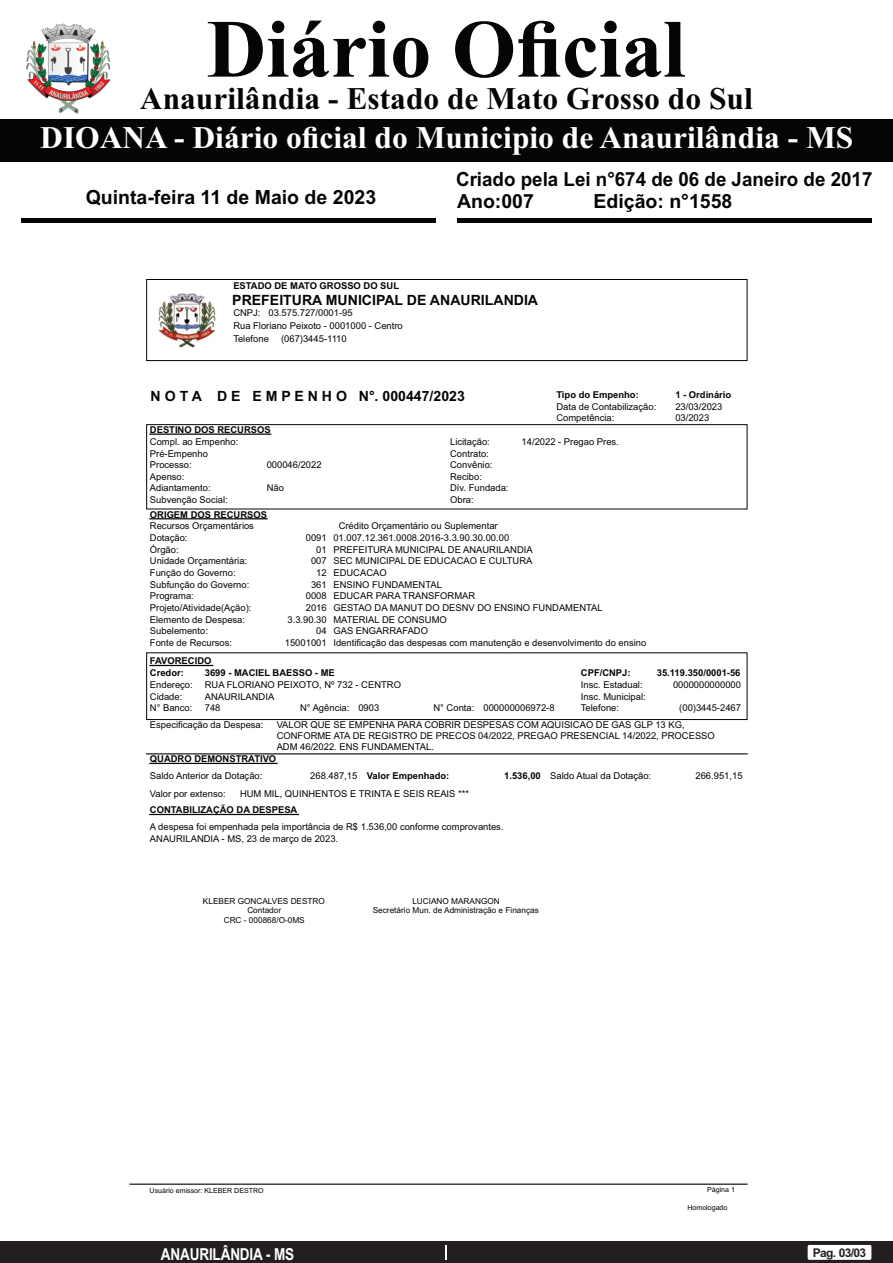
<style>
.page{position:relative;width:893px;height:1263px;background:#fff}
.page>*{position:absolute;margin:0;border:0;box-sizing:border-box;transform-origin:0 0}
.t1{font:700 82.5px "Times New Roman";color:#040504}
.t2{font:700 31.5px "Times New Roman";color:#fff}
.t3{font:700 31.5px "Times New Roman";color:#040504}
.t4{font:700 19.5px/21.8px "Arial";color:#040504;scale:.96 1}
.t5{font:700 19.5px "Arial";color:#040504}
.t6{font:700 16.5px "Arial Narrow";letter-spacing:-.01em;color:#fff}
.t7{font:700 14.1px "Arial";color:#040504}
.t8{font:700 12px "Arial";letter-spacing:-.055em;color:#231f20}
.t9{font:9.45px/11.7px "Arial";color:#040504}
.t10{font:700 9.45px/11.7px "Arial";color:#040504}
.t11{font:8.25px/9.4px "Arial";color:#040504;text-align:center}
.t12{font:7.05px "Arial";color:#040504}
.s1{font-weight:400}
.s2{font-weight:700}
</style>
<div class="page">
<div style="left:0;top:1242px;width:893px;height:21px;background:#231f20"></div>
<svg style="left:446px;top:1245px;width:1px;height:15px"></svg>
<div style="left:808px;top:1245px;width:63px;height:15px;background:#fff;border-radius:2px"></div>
<div style="left:0;top:119px;width:893px;height:42px;background:#040504"></div>
<hr style="left:21px;top:218px;width:415px;height:4px;background:#040504">
<hr style="left:457px;top:218px;width:415px;height:4px;background:#040504">
<img style="left:26px;top:23px;width:85px;height:91px">
<div style="left:146px;top:279px;width:601px;height:82px;border:1px solid #040504"></div>
<img style="left:158px;top:293px;width:58px;height:55px">
<div style="left:146px;top:424px;width:601px;height:85px;border:1px solid #040504"></div>
<hr style="left:150px;top:518px;width:117px;height:1px;background:#040504">
<hr style="left:150px;top:433px;width:121px;height:2px;background:#040504">
<hr style="left:147px;top:753px;width:600px;height:1px;background:#040504">
<div style="left:146px;top:652px;width:601px;height:68px;border:1px solid #040504"></div>
<hr style="left:150px;top:665px;width:63px;height:1px;background:#040504">
<hr style="left:150px;top:763px;width:127px;height:1px;background:#040504">
<hr style="left:150px;top:814px;width:148px;height:1px;background:#040504">
<hr style="left:130px;top:1183px;width:617px;height:2px;background:#040504">
<h1 class="t1" style="left:207px;top:21px;width:480px">Diário Oficial</h1>
<h2 class="t3" style="left:140px;top:88px;width:614px">Anaurilândia - Estado de Mato Grosso do Sul</h2>
<h2 class="t2" style="left:40px;top:126px;width:814px">DIOANA - Diário oficial do Municipio de Anaurilândia - MS</h2>
<h3 class="t5" style="left:86px;top:190px;width:292px">Quinta-feira 11 de Maio de 2023</h3>
<p class="t10" style="left:233px;top:281px;width:167px">ESTADO DE MATO GROSSO DO SUL</p>
<h3 class="t4" style="left:456px;top:170px;width:435px">Criado pela Lei n°674 de 06 de Janeiro de 2017<br>Ano:007</h3>
<h3 class="t5" style="left:593px;top:193px;width:140px">Edição: n°1558</h3>
<h3 class="t7" style="left:232px;top:294px;width:307px">PREFEITURA MUNICIPAL DE ANAURILANDIA</h3>
<p class="t9" style="left:233px;top:307px;width:121px">CNPJ: 03.575.727/0001-95</p>
<p class="t9" style="left:233px;top:320px;width:171px">Rua Floriano Peixoto - 0001000 - Centro</p>
<p class="t9" style="left:233px;top:334px;width:37px">Telefone</p>
<p class="t9" style="left:281px;top:334px;width:67px">(067)3445-1110</p>
<h3 class="t7" style="left:151px;top:390px;width:316px">N O T A D E E M P E N H O N°. 000447/2023</h3>
<p class="t10" style="left:556px;top:390px;width:84px">Tipo do Empenho:</p>
<p class="t9" style="left:556px;top:402px;width:101px">Data de Contabilização:<br>Competência:</p>
<p class="t10" style="left:150px;top:425px;width:122px">DESTINO DOS RECURSOS</p>
<p class="t9" style="left:150px;top:436px;width:90px">Compl. ao Empenho:<br>Pré-Empenho<br>Processo:<br>Apenso:</p>
<p class="t9" style="left:450px;top:436px;width:44px">Licitação:<br>Contrato:<br>Convênio:</p>
<p class="t9" style="left:150px;top:483px;width:79px">Adiantamento:<br>Subvenção Social:</p>
<p class="t9" style="left:450px;top:483px;width:60px">Dív. Fundada:</p>
<p class="t9" style="left:267px;top:460px;width:56px">000046/2022</p>
<p class="t9" style="left:450px;top:471px;width:33px">Recibo:</p>
<p class="t9" style="left:267px;top:483px;width:19px">Não</p>
<p class="t9" style="left:450px;top:495px;width:25px">Obra:</p>
<p class="t10" style="left:150px;top:509px;width:119px">ORIGEM DOS RECURSOS</p>
<p class="t9" style="left:522px;top:436px;width:99px">14/2022 - Pregao Pres.</p>
<p class="t9" style="left:150px;top:521px;width:106px">Recursos Orçamentários</p>
<p class="t9" style="left:339px;top:521px;width:161px">Crédito Orçamentário ou Suplementar</p>
<p class="t9" style="left:150px;top:533px;width:39px">Dotação:</p>
<p class="t9" style="left:306px;top:533px;width:205px">0091 01.007.12.361.0008.2016-3.3.90.30.00.00</p>
<p class="t9" style="left:150px;top:544px;width:30px">Órgão:</p>
<p class="t9" style="left:316px;top:544px;width:218px">01 PREFEITURA MUNICIPAL DE ANAURILANDIA</p>
<p class="t9" style="left:150px;top:556px;width:99px">Unidade Orçamentária:</p>
<p class="t9" style="left:311px;top:556px;width:223px">007 SEC MUNICIPAL DE EDUCACAO E CULTURA</p>
<p class="t9" style="left:150px;top:568px;width:87px">Função do Governo:</p>
<p class="t9" style="left:316px;top:568px;width:72px">12 EDUCACAO</p>
<p class="t9" style="left:150px;top:579px;width:101px">Subfunção do Governo:</p>
<p class="t9" style="left:311px;top:579px;width:132px">361 ENSINO FUNDAMENTAL</p>
<p class="t9" style="left:150px;top:591px;width:45px">Programa:</p>
<p class="t9" style="left:306px;top:591px;width:171px">0008 EDUCAR PARA TRANSFORMAR</p>
<p class="t9" style="left:150px;top:603px;width:103px">Projeto/Atividade(Ação):</p>
<p class="t9" style="left:306px;top:603px;width:298px">2016 GESTAO DA MANUT DO DESNV DO ENSINO FUNDAMENTAL</p>
<p class="t10" style="left:675px;top:390px;width:57px">1 - Ordinário</p>
<p class="t9" style="left:675px;top:402px;width:49px">23/03/2023<br>03/2023</p>
<p class="t9" style="left:150px;top:614px;width:97px">Elemento de Despesa:</p>
<p class="t9" style="left:287px;top:614px;width:161px">3.3.90.30 MATERIAL DE CONSUMO</p>
<p class="t9" style="left:150px;top:626px;width:60px">Subelemento:</p>
<p class="t9" style="left:316px;top:626px;width:113px">04 GAS ENGARRAFADO</p>
<p class="t9" style="left:150px;top:638px;width:84px">Fonte de Recursos:</p>
<p class="t9" style="left:285px;top:638px;width:363px">15001001 Identificação das despesas com manutenção e desenvolvimento do ensino</p>
<p class="t10" style="left:150px;top:656px;width:63px">FAVORECIDO<br>Credor:</p>
<p class="t9" style="left:150px;top:679px;width:44px">Endereço:<br>Cidade:<br>N° Banco:</p>
<p class="t10" style="left:205px;top:668px;width:132px">3699 - MACIEL BAESSO - ME</p>
<p class="t9" style="left:205px;top:679px;width:198px">RUA FLORIANO PEIXOTO, Nº 732 - CENTRO<br>ANAURILANDIA<br>748</p>
<p class="t10" style="left:581px;top:668px;width:51px">CPF/CNPJ:</p>
<p class="t9" style="left:581px;top:679px;width:66px">Insc. Estadual:<br>Insc. Municipal:</p>
<p class="t9" style="left:300px;top:703px;width:51px">N° Agência:</p>
<p class="t9" style="left:433px;top:703px;width:42px">N° Conta:</p>
<p class="t9" style="left:581px;top:703px;width:40px">Telefone:</p>
<p class="t9" style="left:358px;top:703px;width:22px">0903</p>
<p class="t9" style="left:483px;top:703px;width:73px">000000006972-8</p>
<p class="t10" style="left:657px;top:668px;width:85px">35.119.350/0001-56</p>
<p class="t9" style="left:673px;top:679px;width:70px">0000000000000</p>
<p class="t9" style="left:679px;top:703px;width:63px">(00)3445-2467</p>
<p class="t9" style="left:150px;top:719px;width:115px">Especificação da Despesa:</p>
<p class="t9" style="left:277px;top:720px;width:440px;line-height:10.8px">VALOR QUE SE EMPENHA PARA COBRIR DESPESAS COM AQUISICAO DE GAS GLP 13 KG,<br>CONFORME ATA DE REGISTRO DE PRECOS 04/2022, PREGAO PRESENCIAL 14/2022, PROCESSO<br>ADM 46/2022. ENS FUNDAMENTAL.</p>
<p class="t10" style="left:150px;top:754px;width:128px">QUADRO DEMONSTRATIVO</p>
<p class="t9" style="left:240px;top:788px;width:231px">HUM MIL, QUINHENTOS E TRINTA E SEIS REAIS ***</p>
<p class="t10" style="left:150px;top:805px;width:149px">CONTABILIZAÇÃO DA DESPESA</p>
<p class="t9" style="left:150px;top:821px;width:355px;line-height:12.6px">A despesa foi empenhada pela importância de R$ 1.536,00 conforme comprovantes.<br>ANAURILANDIA - MS, 23 de março de 2023.</p>
<p class="t9" style="left:150px;top:771px;width:114px">Saldo Anterior da Dotação:</p>
<p class="t10" style="left:310px;top:771px;width:141px"><span class="s1">268.487,15</span> Valor Empenhado:</p>
<p class="t9" style="left:504px;top:771px;width:149px"><span class="s2">1.536,00</span> Saldo Atual da Dotação:</p>
<p class="t9" style="left:695px;top:771px;width:49px">266.951,15</p>
<p class="t9" style="left:150px;top:788px;width:77px">Valor por extenso:</p>
<p class="t11" style="left:203px;top:897px;width:124px">KLEBER GONCALVES DESTRO<br>Contador<br>CRC - 000868/O-0MS</p>
<p class="t11" style="left:373px;top:897px;width:168px">LUCIANO MARANGON<br>Secretário Mun. de Administração e Finanças</p>
<p class="t12" style="left:150px;top:1187px;width:116px">Usuário emissor: KLEBER DESTRO</p>
<p class="t12" style="left:707px;top:1187px;width:29px">Página 1</p>
<p class="t12" style="left:687px;top:1205px;width:42px">Homologado</p>
<h3 class="t6" style="left:161px;top:1248px;width:135px">ANAURILÂNDIA - MS</h3>
<p class="t8" style="left:813px;top:1248px;width:55px">Pag. 03/03</p>
</div>
